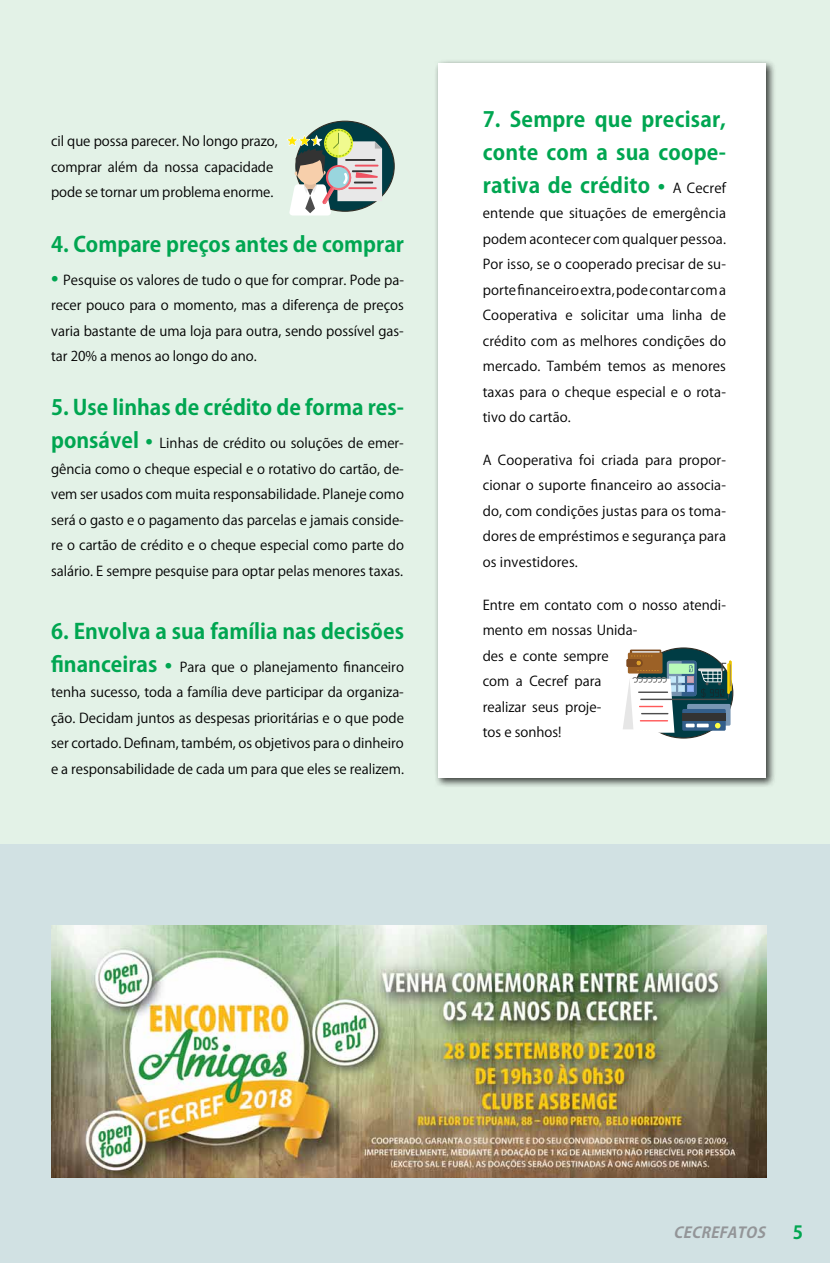
<style>
.page{position:relative;width:830px;height:1263px;background:#fff}
.page>*{position:absolute;margin:0;border:0;box-sizing:border-box;transform-origin:0 0}
.t1{font:700 21px/33px "Koz Go Pro";color:#00a651;text-align:justify}
.t2{font:700 18px "Koz Go Pro";color:#00a651}
.t3{font:italic 700 15px "Koz Go Pro";color:#939598}
.t4{font:13.5px/25.5px "Koz Go Pro";color:#000;text-align:justify}
.s1{font-weight:700;font-size:21px;color:#00a651}
.s2{font-weight:400;font-size:13.5px;color:#000}
</style>
<div class="page">
<div style="left:0;top:0;width:829px;height:844px;background:#e3f2e7"></div>
<div style="left:434px;top:59px;width:342px;height:729px;background:#000;opacity:.75"></div>
<div style="left:438px;top:64px;width:327px;height:714px;background:#fff"></div>
<svg style="left:296px;top:121px;width:98px;height:90px"></svg>
<div style="left:324px;top:129px;width:29px;height:29px;background:#d8ec29;border-radius:50%"></div>
<svg style="left:287px;top:130px;width:95px;height:85px"></svg>
<div style="left:634px;top:648px;width:98px;height:90px;background:#003c44;border-radius:50%"></div>
<div style="left:629px;top:649px;width:32px;height:20px;background:#7d4a1f"></div>
<div style="left:627px;top:653px;width:35px;height:20px;background:#9c6126"></div>
<hr style="left:631px;top:651px;width:28px;height:2px;background:#e6e6e6">
<svg style="left:623px;top:656px;width:108px;height:77px"></svg>
<div style="left:0;top:844px;width:829px;height:419px;background:#d1e1e3"></div>
<img style="left:51px;top:925px;width:714px;height:253px">
<p class="t4" style="left:51px;top:129px;width:228px;text-align:left">cil que possa parecer. No longo prazo, comprar além da nossa capacidade pode se tornar um problema enorme.</p>
<h1 class="t1" style="left:51px;top:229px;width:354px">4. Compare preços antes de comprar</h1>
<p class="t4" style="left:51px;top:267px;width:354px"><span class="s1">•</span> Pesquise os valores de tudo o que for comprar. Pode pa&shy;recer pouco para o momento, mas a diferença de preços varia bastante de uma loja para outra, sendo possível gas&shy;tar 20% a menos ao longo do ano.</p>
<h1 class="t1" style="left:51px;top:392px;width:354px">5. Use linhas de crédito de forma res-</h1>
<p class="t4" style="left:51px;top:431px;width:354px"><span class="s1">ponsável •</span> Linhas de crédito ou soluções de emer&shy;gência como o cheque especial e o rotativo do cartão, de&shy;vem ser usados com muita responsabilidade. Planeje como será o gasto e o pagamento das parcelas e jamais conside&shy;re o cartão de crédito e o cheque especial como parte do salário. E sempre pesquise para optar pelas menores taxas.</p>
<h1 class="t1" style="left:51px;top:616px;width:354px">6. Envolva a sua família nas decisões</h1>
<p class="t4" style="left:51px;top:654px;width:354px"><span class="s1">financeiras •</span> Para que o planejamento financeiro tenha sucesso, toda a família deve participar da organiza&shy;ção. Decidam juntos as despesas prioritárias e o que pode ser cortado. Definam, também, os objetivos para o dinheiro e a responsabilidade de cada um para que eles se realizem.</p>
<h1 class="t1" style="left:482px;top:104px;width:245px">7. Sempre que precisar, conte com a sua coope&shy;rativa de crédito • <span class="s2">A Cecref</span></h1>
<p class="t4" style="left:482px;top:201px;width:245px">entende que situações de emergência podem acontecer com qualquer pessoa.<br>Por isso, se o cooperado precisar de su&shy;porte financeiro extra, pode contar com a Cooperativa e solicitar uma linha de crédito com as melhores condições do mercado. Também temos as menores taxas para o cheque especial e o rota&shy;tivo do cartão.</p>
<p class="t4" style="left:482px;top:448px;width:245px">A Cooperativa foi criada para propor&shy;cionar o suporte financeiro ao associa&shy;do, com condições justas para os toma&shy;dores de empréstimos e segurança para os investidores.</p>
<p class="t4" style="left:482px;top:592px;width:244px;text-align:left">Entre em contato com o nosso atendi&shy;mento em nossas Unida-<br>des e conte sempre<br>com a Cecref para<br>realizar seus proje-<br>tos e sonhos!</p>
<p class="t3" style="left:673px;top:1223px;width:97px">CECREFATOS</p>
<h2 class="t2" style="left:792px;top:1221px;width:12px">5</h2>
</div>
